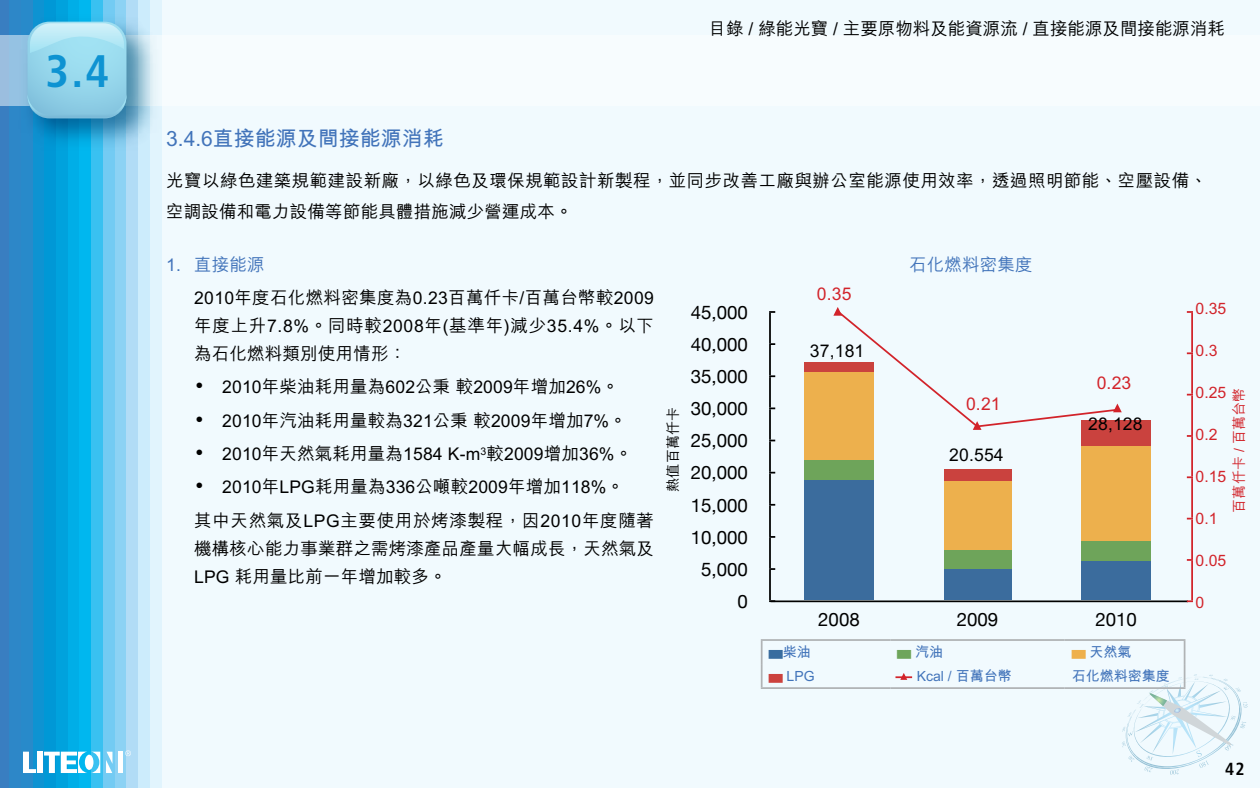
<style>
.page{position:relative;width:1260px;height:788px;background:#fff}
.page>*{position:absolute;margin:0;border:0;box-sizing:border-box;transform-origin:0 0}
.t1{font:700 condensed 45.5px "Frutiger";color:#0e93d2}
.t2{font:700 21px "M Hei";color:#4274ba}
.t3{font:18.72px "Helvetica Neue";color:#000}
.t4{font:500 17.5px/28px "M Hei";letter-spacing:.01em;color:#000}
.t5{font:500 17.5px "M Hei";letter-spacing:.01em;color:#4274ba}
.t6{font:500 17.5px "M Hei";color:#d2232a}
.t7{font:700 condensed 17.5px "Frutiger";color:#000}
.t8{font:700 15.75px "M Hei";color:#d2232a}
.t9{font:700 14px "M Hei";color:#4274ba}
.t10{font:500 14px "M Hei";letter-spacing:.01em;color:#d2232a}
.t11{font:500 14px "M Hei";letter-spacing:.01em;color:#000}
.s1{font-family:"ST Heiti TC"}
.s2{color:#396d9f}
.s3{color:#6ea55b}
.s4{color:#eeb04c}
.s5{color:#cc423e}
</style>
<div class="page">
<div style="left:138px;top:0;width:1122px;height:788px;background:#f1fafe"></div>
<div style="left:0;top:0;width:10px;height:788px;background:#397ec1"></div>
<div style="left:9px;top:0;width:12px;height:788px;background:#2d87c8"></div>
<div style="left:21px;top:0;width:12px;height:788px;background:#288aca"></div>
<div style="left:33px;top:0;width:12px;height:788px;background:#0e93d2"></div>
<div style="left:45px;top:0;width:11px;height:788px;background:#0098d6"></div>
<div style="left:56px;top:0;width:12px;height:788px;background:#00a2dd"></div>
<div style="left:68px;top:0;width:12px;height:788px;background:#00aee7"></div>
<div style="left:80px;top:0;width:11px;height:788px;background:#00b7ef"></div>
<div style="left:91px;top:0;width:12px;height:788px;background:#39c1f1"></div>
<div style="left:103px;top:0;width:12px;height:788px;background:#73cbf3"></div>
<div style="left:115px;top:0;width:11px;height:788px;background:#8cd2f4"></div>
<div style="left:126px;top:0;width:12px;height:788px;background:#b1dcf6"></div>
<div style="left:138px;top:0;width:12px;height:788px;background:#ccecfc"></div>
<div style="left:150px;top:0;width:11px;height:788px;background:#e1f4fd"></div>
<svg style="left:125px;top:750px;width:6px;height:6px"></svg>
<svg style="left:106px;top:751px;width:6px;height:22px"></svg>
<hr style="left:118px;top:751px;width:4px;height:22px;background:#fff">
<div style="left:37px;top:751px;width:6px;height:22px;background:#fff"></div>
<svg style="left:23px;top:751px;width:13px;height:22px"></svg>
<svg style="left:44px;top:751px;width:56px;height:22px"></svg>
<div style="left:0;top:35px;width:1260px;height:70px;background:#f7fcfe"></div>
<img style="left:12px;top:7px;width:150px;height:151px">
<svg style="left:28px;top:22px;width:98px;height:96px;background:#97d5ea"></svg>
<hr style="left:771px;top:600px;width:416px;height:2px;background:#000">
<div style="left:1081px;top:420px;width:70px;height:26px;background:#ca423e"></div>
<div style="left:944px;top:469px;width:68px;height:12px;background:#ca423e"></div>
<div style="left:805px;top:362px;width:69px;height:10px;background:#ca423e"></div>
<div style="left:1081px;top:446px;width:70px;height:95px;background:#edb04d"></div>
<div style="left:944px;top:481px;width:68px;height:69px;background:#edb04d"></div>
<div style="left:805px;top:372px;width:69px;height:88px;background:#edb04d"></div>
<div style="left:1081px;top:541px;width:70px;height:20px;background:#6ea45a"></div>
<div style="left:944px;top:550px;width:68px;height:19px;background:#6ea45a"></div>
<div style="left:805px;top:460px;width:69px;height:20px;background:#6ea45a"></div>
<div style="left:1081px;top:561px;width:70px;height:39px;background:#3b6c9d"></div>
<div style="left:944px;top:569px;width:68px;height:31px;background:#3b6c9d"></div>
<div style="left:805px;top:480px;width:69px;height:120px;background:#3b6c9d"></div>
<svg style="left:1187px;top:311px;width:6px;height:2px"></svg>
<hr style="left:1191px;top:313px;width:2px;height:39px;background:#d2232a">
<svg style="left:1187px;top:352px;width:6px;height:2px"></svg>
<hr style="left:1191px;top:354px;width:2px;height:40px;background:#d2232a">
<hr style="left:1191px;top:395px;width:2px;height:40px;background:#d2232a">
<svg style="left:1187px;top:435px;width:6px;height:2px"></svg>
<hr style="left:1191px;top:437px;width:2px;height:39px;background:#d2232a">
<svg style="left:1187px;top:476px;width:6px;height:2px"></svg>
<hr style="left:1191px;top:478px;width:2px;height:39px;background:#d2232a">
<svg style="left:1187px;top:517px;width:6px;height:2px"></svg>
<hr style="left:1191px;top:519px;width:2px;height:40px;background:#d2232a">
<hr style="left:1191px;top:560px;width:2px;height:40px;background:#d2232a">
<svg style="left:1187px;top:600px;width:6px;height:2px"></svg>
<svg style="left:769px;top:311px;width:6px;height:2px"></svg>
<hr style="left:769px;top:313px;width:2px;height:30px;background:#000">
<svg style="left:769px;top:343px;width:6px;height:2px"></svg>
<hr style="left:769px;top:345px;width:2px;height:30px;background:#000">
<svg style="left:769px;top:375px;width:6px;height:2px"></svg>
<hr style="left:769px;top:377px;width:2px;height:30px;background:#000">
<svg style="left:769px;top:407px;width:6px;height:2px"></svg>
<hr style="left:769px;top:409px;width:2px;height:30px;background:#000">
<svg style="left:769px;top:439px;width:6px;height:2px"></svg>
<hr style="left:769px;top:441px;width:2px;height:30px;background:#000">
<svg style="left:769px;top:471px;width:6px;height:2px"></svg>
<hr style="left:769px;top:473px;width:2px;height:31px;background:#000">
<hr style="left:769px;top:505px;width:2px;height:31px;background:#000">
<hr style="left:769px;top:537px;width:2px;height:31px;background:#000">
<svg style="left:769px;top:568px;width:6px;height:2px"></svg>
<hr style="left:769px;top:570px;width:2px;height:30px;background:#000">
<svg style="left:833px;top:307px;width:289px;height:123px"></svg>
<hr style="left:761px;top:639px;width:129px;height:1px;background:#b0b3b5">
<hr style="left:761px;top:640px;width:2px;height:24px;background:#b0b3b5">
<hr style="left:890px;top:639px;width:175px;height:1px;background:#b0b3b5">
<hr style="left:1065px;top:639px;width:120px;height:1px;background:#b0b3b5">
<hr style="left:761px;top:664px;width:2px;height:23px;background:#b0b3b5">
<svg style="left:1126px;top:640px;width:122px;height:135px"></svg>
<hr style="left:761px;top:687px;width:129px;height:2px;background:#b0b3b5">
<hr style="left:890px;top:687px;width:175px;height:2px;background:#b0b3b5">
<hr style="left:1065px;top:687px;width:120px;height:2px;background:#b0b3b5">
<svg style="left:895px;top:673px;width:17px;height:6px"></svg>
<h1 class="t1" style="left:46px;top:44px;width:65px">3.4</h1>
<p class="t4" style="left:709px;top:15px;width:518px">目錄 / 綠能光寶 / 主要原物料及能資源流 / 直接能源及間接能源消耗</p>
<p class="t2" style="left:166px;top:128px;width:279px">3.4.6直接能源及間接能源消耗</p>
<p class="t4" style="left:166px;top:165px;width:1042px;line-height:31.5px">光寶以綠色建築規範建設新廠，以綠色及環保規範設計新製程，並同步改善工廠與辦公室能源使用效率，透過照明節能、空壓設備、空調設備和電力設備等節能具體措施減少營運成本。</p>
<p class="t5" style="left:166px;top:255px;width:100px">1. 直接能源</p>
<p class="t4" style="left:194px;top:284px;width:461px;text-align:justify">2010年度石化燃料密集度為0.23百萬仟卡/百萬台幣較2009年度上升7.8%。同時較2008年(基準年)減少35.4%。以下為石化燃料類別使用情形：</p>
<p class="t4" style="left:194px;top:373px;width:426px"><span class="s1">•</span> 2010年柴油耗用量為602公秉 較2009年增加26%。</p>
<p class="t4" style="left:194px;top:406px;width:434px"><span class="s1">•</span> 2010年汽油耗用量較為321公秉 較2009年增加7%。</p>
<p class="t4" style="left:194px;top:440px;width:439px"><span class="s1">•</span> 2010年天然氣耗用量為1584 K-m<sup>3</sup>較2009增加36%。</p>
<p class="t4" style="left:194px;top:470px;width:461px;line-height:33.2px"><span class="s1">•</span> 2010年LPG耗用量為336公噸較2009年增加118%。<br>其中天然氣及LPG主要使用於烤漆製程，因2010年度隨著</p>
<p class="t4" style="left:194px;top:534px;width:461px">機構核心能力事業群之需烤漆產品產量大幅成長，天然氣及<br>LPG 耗用量比前一年增加較多。</p>
<p class="t5" style="left:909px;top:255px;width:125px">石化燃料密集度</p>
<p class="t6" style="left:817px;top:284px;width:36px">0.35</p>
<p class="t8" style="left:1196px;top:300px;width:32px">0.35</p>
<p class="t8" style="left:1196px;top:342px;width:23px">0.3</p>
<p class="t8" style="left:1196px;top:384px;width:32px">0.25</p>
<p class="t8" style="left:1196px;top:426px;width:23px">0.2</p>
<p class="t8" style="left:1196px;top:468px;width:32px">0.15</p>
<p class="t8" style="left:1196px;top:510px;width:23px">0.1</p>
<p class="t8" style="left:1196px;top:552px;width:32px">0.05</p>
<p class="t8" style="left:1196px;top:594px;width:10px">0</p>
<p class="t3" style="left:691px;top:301px;width:59px">45,000</p>
<p class="t3" style="left:691px;top:333px;width:59px">40,000</p>
<p class="t4" style="left:810px;top:336px;width:56px">37,181</p>
<p class="t3" style="left:691px;top:365px;width:59px">35,000</p>
<p class="t6" style="left:1097px;top:373px;width:36px">0.23</p>
<p class="t10" style="left:1232px;top:512px;width:127px;rotate:-90deg">百萬仟卡 / 百萬台幣</p>
<p class="t6" style="left:966px;top:394px;width:36px">0.21</p>
<p class="t3" style="left:691px;top:397px;width:59px">30,000</p>
<p class="t11" style="left:666px;top:491px;width:86px;rotate:-90deg">熱值百萬仟卡</p>
<p class="t4" style="left:1088px;top:410px;width:56px">28,128</p>
<p class="t3" style="left:691px;top:429px;width:59px">25,000</p>
<p class="t4" style="left:949px;top:441px;width:56px">20.554</p>
<p class="t3" style="left:691px;top:461px;width:59px">20,000</p>
<p class="t3" style="left:691px;top:493px;width:59px">15,000</p>
<p class="t3" style="left:691px;top:525px;width:59px">10,000</p>
<p class="t3" style="left:701px;top:557px;width:48px">5,000</p>
<p class="t3" style="left:738px;top:590px;width:12px">0</p>
<p class="t3" style="left:818px;top:608px;width:43px">2008</p>
<p class="t3" style="left:957px;top:608px;width:43px">2009</p>
<p class="t3" style="left:1095px;top:608px;width:43px">2010</p>
<p class="t9" style="left:769px;top:644px;width:43px"><span class="s2">▅</span>柴油</p>
<p class="t9" style="left:897px;top:644px;width:47px"><span class="s3">▅</span> 汽油</p>
<p class="t9" style="left:1072px;top:644px;width:61px"><span class="s4">▅</span> 天然氣</p>
<p class="t9" style="left:769px;top:668px;width:47px"><span class="s5">▅</span> LPG</p>
<p class="t9" style="left:917px;top:668px;width:96px">Kcal / 百萬台幣</p>
<p class="t9" style="left:1072px;top:668px;width:99px">石化燃料密集度</p>
<p class="t7" style="left:1225px;top:758px;width:21px">42</p>
</div>
